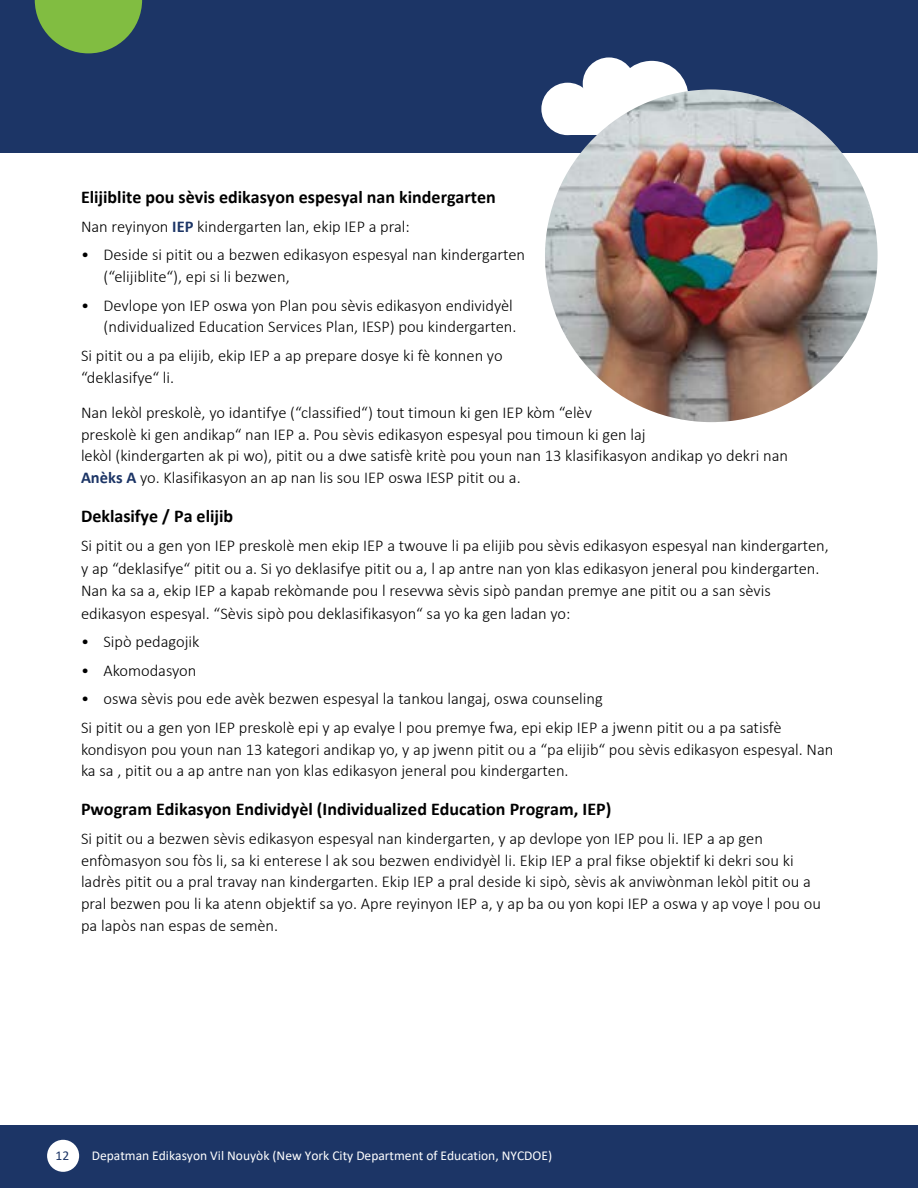
<style>
.page{position:relative;width:918px;height:1188px;background:#fff}
.page>*{position:absolute;margin:0;border:0;box-sizing:border-box;transform-origin:0 0}
.Subhead{font:700 18px "Calibri";color:#000}
.Text{font:300 16.5px/21.8px "Calibri";color:#000}
.Text_no_space_after{font:300 16.5px/22.5px "Calibri";color:#000}
.Bullet_Paragraph_no{font:300 16.5px/21.8px "Calibri";color:#000}
.Text-2{font:13.5px "Calibri";color:#fff}
.Text-3{font:13.5px "Calibri";color:#1c3566}
.s1{font-weight:700;color:#1c3566}
</style>
<div class="page">
<div style="left:0;top:0;width:918px;height:153px;background:#1c3566"></div>
<svg style="left:35px;top:0;width:107px;height:53px"></svg>
<div style="left:541px;top:83px;width:53px;height:52px;background:#fff;border-radius:50%"></div>
<div style="left:583px;top:57px;width:52px;height:53px;background:#fff;border-radius:50%"></div>
<div style="left:615px;top:61px;width:73px;height:73px;background:#fff;border-radius:50%"></div>
<div style="left:0;top:1125px;width:918px;height:63px;background:#1c3566"></div>
<div style="left:47px;top:1140px;width:32px;height:32px;background:#fff;border-radius:50%"></div>
<img style="left:545px;top:90px;width:333px;height:332px">
<h1 class="Subhead" style="left:81px;top:184px;width:416px">Elijiblite pou sèvis edikasyon espesyal nan kindergarten</h1>
<p class="Text_no_space_after" style="left:81px;top:215px;width:330px">Nan reyinyon <span class="s1">IEP</span> kindergarten lan, ekip IEP a pral:</p>
<p class="Bullet_Paragraph_no" style="left:104px;top:244px;width:423px;text-indent:-22px">• Deside si pitit ou a bezwen edikasyon espesyal nan kindergarten (“elijiblite“), epi si li bezwen,</p>
<p class="Bullet_Paragraph_no" style="left:81px;top:294px;width:437px;text-align:right">• Devlope yon IEP oswa yon Plan pou sèvis edikasyon endividyèl (ndividualized Education Services Plan, IESP) pou kindergarten.</p>
<p class="Text" style="left:81px;top:344px;width:423px">Si pitit ou a pa elijib, ekip IEP a ap prepare dosye ki fè konnen yo “deklasifye“ li.</p>
<p class="Text" style="left:81px;top:401px;width:709px">Nan lekòl preskolè, yo idantifye (“classified“) tout timoun ki gen IEP kòm “elèv<br>preskolè ki gen andikap“ nan IEP a. Pou sèvis edikasyon espesyal pou timoun ki gen laj<br>lekòl (kindergarten ak pi wo), pitit ou a dwe satisfè kritè pou youn nan 13 klasifikasyon andikap yo dekri nan <span class="s1">Anèks A</span> yo. Klasifikasyon an ap nan lis sou IEP oswa IESP pitit ou a.</p>
<h1 class="Subhead" style="left:81px;top:503px;width:154px">Deklasifye / Pa elijib</h1>
<p class="Text_no_space_after" style="left:81px;top:534px;width:749px">Si pitit ou a gen yon IEP preskolè men ekip IEP a twouve li pa elijib pou sèvis edikasyon espesyal nan kindergarten, y ap “deklasifye“ pitit ou a. Si yo deklasifye pitit ou a, l ap antre nan yon klas edikasyon jeneral pou kindergarten.<br>Nan ka sa a, ekip IEP a kapab rekòmande pou l resevwa sèvis sipò pandan premye ane pitit ou a san sèvis edikasyon espesyal. “Sèvis sipò pou deklasifikasyon“ sa yo ka gen ladan yo:</p>
<p class="Bullet_Paragraph_no" style="left:81px;top:631px;width:120px">• Sipò pedagojik</p>
<p class="Bullet_Paragraph_no" style="left:81px;top:659px;width:117px">• Akomodasyon</p>
<p class="Bullet_Paragraph_no" style="left:81px;top:688px;width:523px">• oswa sèvis pou ede avèk bezwen espesyal la tankou langaj, oswa counseling</p>
<p class="Text" style="left:81px;top:716px;width:754px">Si pitit ou a gen yon IEP preskolè epi y ap evalye l pou premye fwa, epi ekip IEP a jwenn pitit ou a pa satisfè kondisyon pou youn nan 13 kategori andikap yo, y ap jwenn pitit ou a “pa elijib“ pou sèvis edikasyon espesyal. Nan ka sa , pitit ou a ap antre nan yon klas edikasyon jeneral pou kindergarten.</p>
<h1 class="Subhead" style="left:81px;top:797px;width:532px">Pwogram Edikasyon Endividyèl (Individualized Education Program, IEP)</h1>
<p class="Text" style="left:81px;top:827px;width:741px">Si pitit ou a bezwen sèvis edikasyon espesyal nan kindergarten, y ap devlope yon IEP pou li. IEP a ap gen enfòmasyon sou fòs li, sa ki enterese l ak sou bezwen endividyèl li. Ekip IEP a pral fikse objektif ki dekri sou ki ladrès pitit ou a pral travay nan kindergarten. Ekip IEP a pral deside ki sipò, sèvis ak anviwònman lekòl pitit ou a pral bezwen pou li ka atenn objektif sa yo. Apre reyinyon IEP a, y ap ba ou yon kopi IEP a oswa y ap voye l pou ou pa lapòs nan espas de semèn.</p>
<p class="Text-3" style="left:56px;top:1147px;width:15px">12</p>
<p class="Text-2" style="left:92px;top:1147px;width:462px">Depatman Edikasyon Vil Nouyòk (New York City Department of Education, NYCDOE)</p>
</div>
